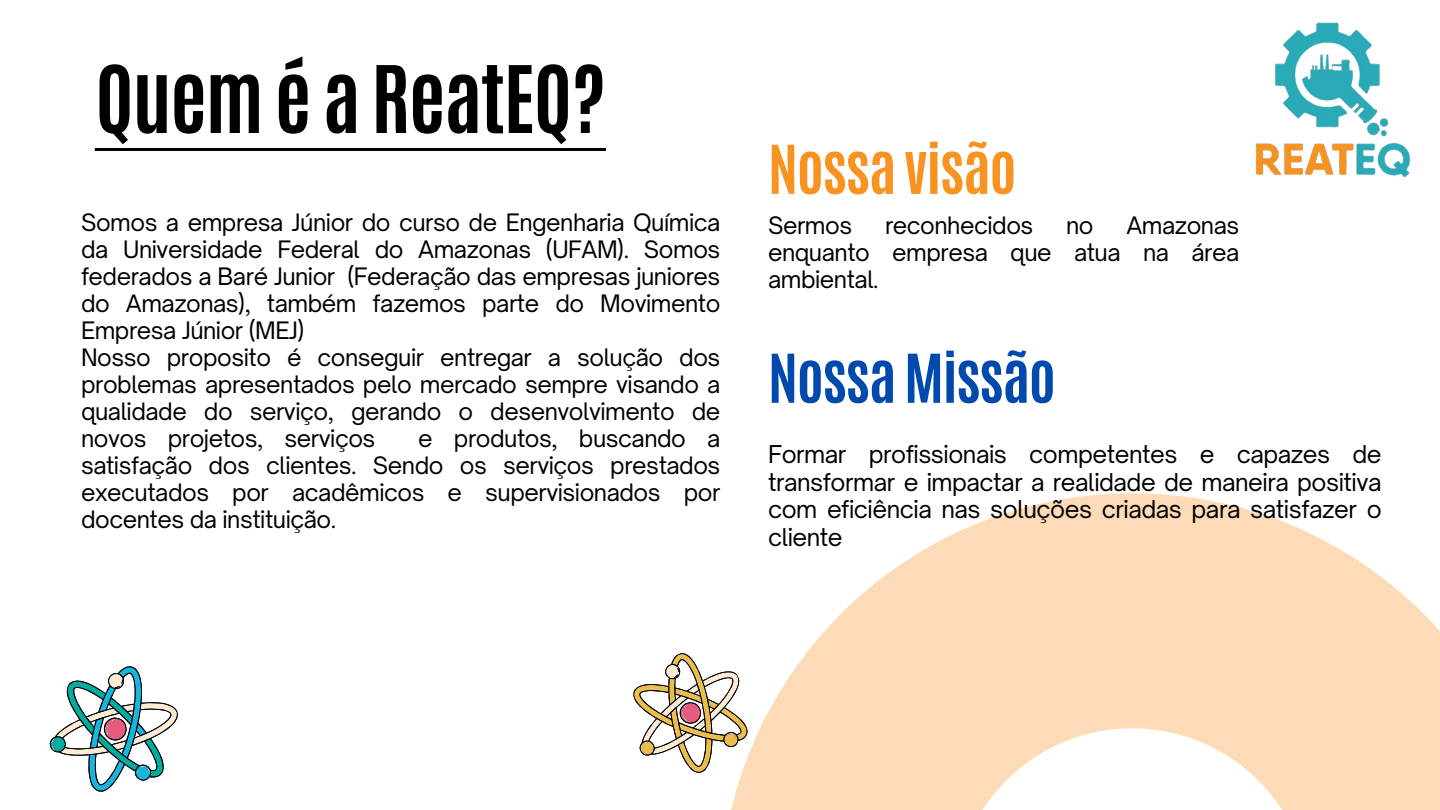
<style>
.page{position:relative;width:1440px;height:810px;background:#fff}
.page>*{position:absolute;margin:0;border:0;box-sizing:border-box;transform-origin:0 0}
.t1{font:700 79px "Antonio";letter-spacing:-.02em;color:#000}
.t2{font:700 57.2px "Antonio";letter-spacing:-.02em;color:#004aad}
.t3{font:700 57.2px "Antonio";letter-spacing:-.02em;color:#f89322}
.t4{font:23.5px/27.8px "Open Sauce One";letter-spacing:-.02em;color:#000;text-align:justify}
.t5{font:23px/27px "Open Sauce One";letter-spacing:-.02em;color:#000;text-align:justify}
</style>
<div class="page">
<img style="left:1255px;top:22px;width:156px;height:156px">
<svg style="left:50px;top:666px;width:128px;height:126px"></svg>
<hr style="left:95px;top:148px;width:511px;height:3px;background:#000">
<svg style="left:731px;top:493px;width:709px;height:317px;fill:#fcdbb6"></svg>
<svg style="left:633px;top:635px;width:135px;height:157px"></svg>
<p class="t1" style="left:95px;top:43px;width:512px">Quem é a ReatEQ?</p>
<p class="t5" style="left:81px;top:209px;width:641px">Somos a empresa Júnior do curso de Engenharia Química da Universidade Federal do Amazonas (UFAM). Somos federados a Baré Junior (Federação das empresas juniores do Amazonas), também fazemos parte do Movimento Empresa Júnior (MEJ)</p>
<p class="t5" style="left:81px;top:344px;width:641px">Nosso proposito é conseguir entregar a solução dos problemas apresentados pelo mercado sempre visando a qualidade do serviço, gerando o desenvolvimento de novos projetos, serviços</p>
<p class="t5" style="left:81px;top:425px;width:641px;text-indent:337px">e produtos, buscando a satisfação dos clientes. Sendo os serviços prestados executados por acadêmicos e supervisionados por docentes da instituição.</p>
<p class="t3" style="left:768px;top:128px;width:250px">Nossa visão</p>
<p class="t5" style="left:768px;top:212px;width:86px">Sermos</p>
<p class="t5" style="left:885px;top:212px;width:150px">reconhecidos</p>
<p class="t5" style="left:1066px;top:212px;width:29px">no</p>
<p class="t5" style="left:768px;top:212px;width:473px;text-indent:358px">Amazonas enquanto empresa que atua na área ambiental.</p>
<p class="t2" style="left:768px;top:337px;width:289px">Nossa Missão</p>
<p class="t4" style="left:768px;top:440px;width:615px">Formar profissionais competentes e capazes de transformar e impactar a realidade de maneira positiva com eficiência nas soluções criadas para satisfazer o cliente</p>
</div>
